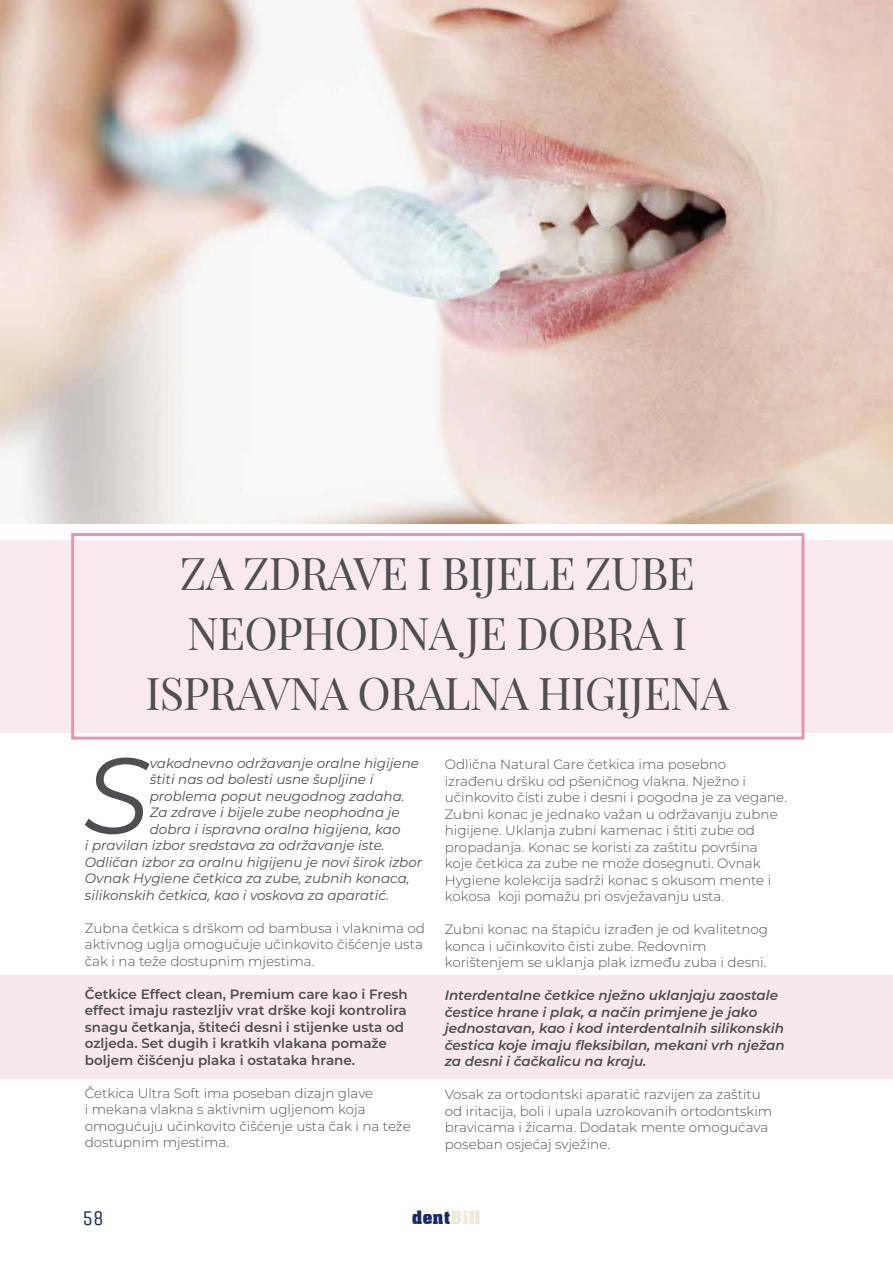
<style>
.page{position:relative;width:893px;height:1263px;background:#fff}
.page>*{position:absolute;margin:0;border:0;box-sizing:border-box;transform-origin:0 0}
.t1{font:italic 107.85px "Montserrat";color:#4f4f51}
.t2{font:45px/60px "Playfair Display";letter-spacing:-.02em;color:#4f4f51;text-align:center}
.t3{font:21px "Unica One";color:#172969}
.t4{font:700 18px "Aachen BT";color:#172969}
.t5{font:300 13.5px/16.5px "Montserrat";color:#4f4f51}
.t6{font:italic 13.5px "Montserrat";color:#4f4f51}
.t7{font:600 13.5px/16.5px "Montserrat";color:#4f4f51}
.t8{font:italic 600 13.5px/16.5px "Montserrat";color:#4f4f51}
.s1{color:#f0e8d9}
</style>
<div class="page">
<div style="left:0;top:975px;width:893px;height:104px;background:#f7e8ed"></div>
<div style="left:0;top:540px;width:893px;height:193px;background:#f8e9ef"></div>
<img style="left:0;top:0;width:893px;height:523px">
<div style="left:71px;top:533px;width:733px;height:206px;border:3px solid #e097b3"></div>
<h2 class="t2" style="left:145px;top:543px;width:585px">ZA ZDRAVE I BIJELE ZUBE<br>NEOPHODNA JE DOBRA I<br>ISPRAVNA ORALNA HIGIJENA</h2>
<h1 class="t1" style="left:84px;top:721px;width:68px">S</h1>
<p class="t6" style="left:150px;top:754px;width:271px">vakodnevno održavanje oralne higijene</p>
<p class="t5" style="left:445px;top:756px;width:344px">Odlična Natural Care četkica ima posebno izrađenu dršku od pšeničnog vlakna. Nježno i učinkovito čisti zube i desni i pogodna je za vegane.<br>Zubni konac je jednako važan u održavanju zubne higijene. Uklanja zubni kamenac i štiti zube od propadanja. Konac se koristi za zaštitu površina koje četkica za zube ne može dosegnuti. Ovnak Hygiene kolekcija sadrži konac s okusom mente i kokosa koji pomažu pri osvježavanju usta.</p>
<p class="t5" style="left:445px;top:921px;width:325px">Zubni konac na štapiću izrađen je od kvalitetnog konca i učinkovito čisti zube. Redovnim korištenjem se uklanja plak između zuba i desni.</p>
<p class="t8" style="left:445px;top:986px;width:341px">Interdentalne četkice nježno uklanjaju zaostale čestice hrane i plak, a način primjene je jako jednostavan, kao i kod interdentalnih silikonskih čestica koje imaju fleksibilan, mekani vrh nježan za desni i čačkalicu na kraju.</p>
<p class="t5" style="left:445px;top:1085px;width:329px">Vosak za ortodontski aparatić razvijen za zaštitu od iritacija, boli i upala uzrokovanih ortodontskim bravicama i žicama. Dodatak mente omogućava poseban osjećaj svježine.</p>
<p class="t6" style="left:150px;top:770px;width:225px">štiti nas od bolesti usne šupljine i</p>
<p class="t6" style="left:150px;top:786px;width:256px">problema poput neugodnog zadaha.</p>
<p class="t6" style="left:150px;top:803px;width:251px">Za zdrave i bijele zube neophodna je</p>
<p class="t6" style="left:150px;top:819px;width:252px">dobra i ispravna oralna higijena, kao</p>
<p class="t6" style="left:85px;top:836px;width:301px">i pravilan izbor sredstava za održavanje iste.</p>
<p class="t6" style="left:85px;top:852px;width:339px">Odličan izbor za oralnu higijenu je novi širok izbor</p>
<p class="t6" style="left:85px;top:869px;width:326px">Ovnak Hygiene četkica za zube, zubnih konaca,</p>
<p class="t6" style="left:85px;top:885px;width:306px">silikonskih četkica, kao i voskova za aparatić.</p>
<p class="t5" style="left:85px;top:919px;width:342px">Zubna četkica s drškom od bambusa i vlaknima od aktivnog uglja omogućuje učinkovito čišćenje usta čak i na teže dostupnim mjestima.</p>
<p class="t7" style="left:85px;top:985px;width:324px">Četkice Effect clean, Premium care kao i Fresh effect imaju rastezljiv vrat drške koji kontrolira snagu četkanja, štiteći desni i stijenke usta od ozljeda. Set dugih i kratkih vlakana pomaže boljem čišćenju plaka i ostataka hrane.</p>
<p class="t5" style="left:85px;top:1084px;width:327px">Četkica Ultra Soft ima poseban dizajn glave<br>i mekana vlakna s aktivnim ugljenom koja omogućuju učinkovito čišćenje usta čak i na teže dostupnim mjestima.</p>
<h3 class="t3" style="left:83px;top:1206px;width:23px">58</h3>
<h3 class="t4" style="left:412px;top:1206px;width:71px">dent<span class="s1">BiH</span></h3>
</div>
